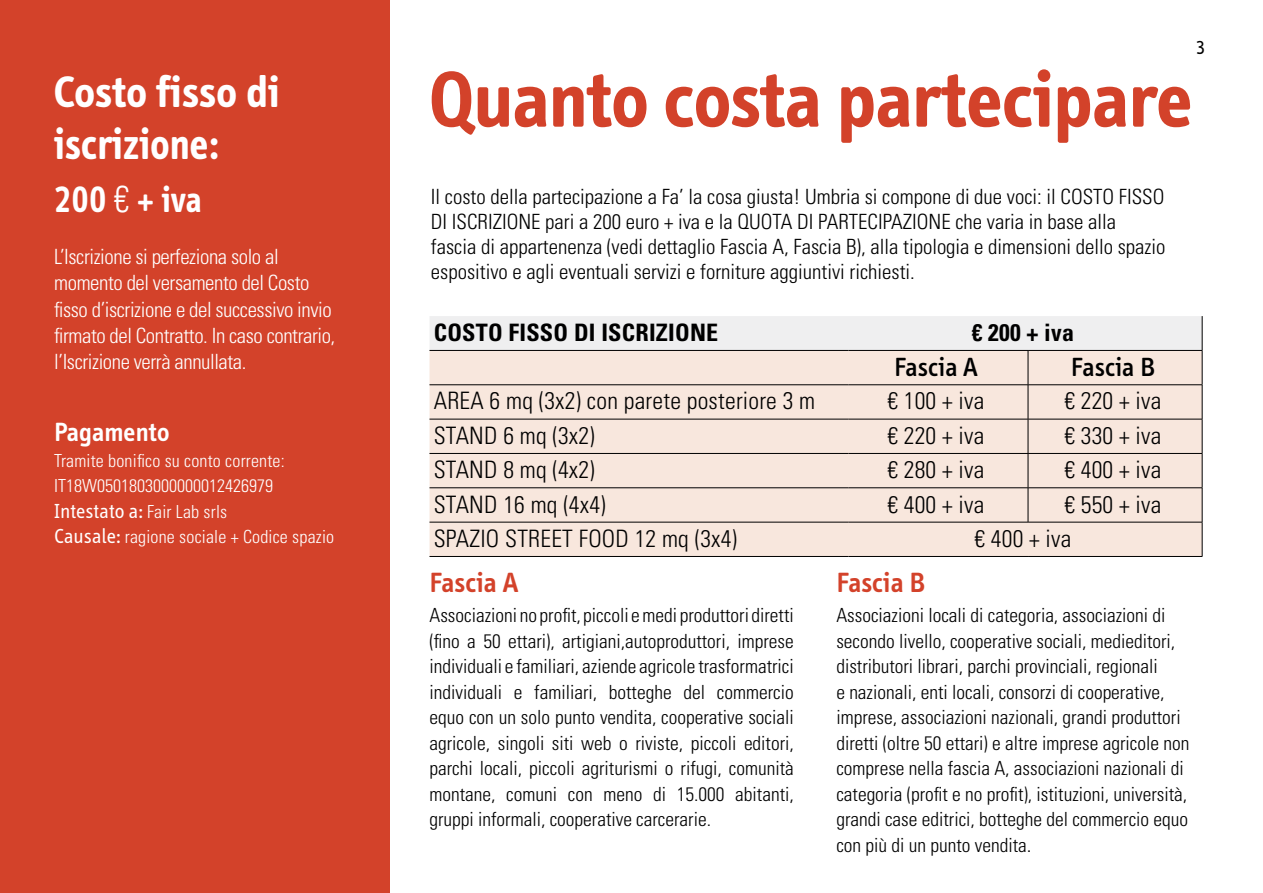
<style>
.page{position:relative;width:1263px;height:893px;background:#fff}
.page>*{position:absolute;margin:0;border:0;box-sizing:border-box;transform-origin:0 0}
.t1{font:700 81px "Info";color:#d3422a}
.t2{font:700 45px/52.5px "Info";letter-spacing:.01em;color:#fff}
.t3{font:700 37.5px "Info";letter-spacing:.01em;color:#fff;scale:.93 1}
.t4{font:600 28.5px "Info";letter-spacing:.01em;color:#d3422a}
.t5{font:500 27px "Info";letter-spacing:.01em;color:#000}
.t6{font:600 27px "Info";letter-spacing:.01em;color:#fff}
.t7{font:300 condensed 24px "Univers LT Std";letter-spacing:.01em;color:#000}
.t8{font:700 condensed 24px "Univers LT Std";letter-spacing:.01em;color:#000}
.t9{font:300 condensed 21px/25.2px "Univers LT Std";color:#000}
.t10{font:300 condensed 21px/26.2px "Univers LT Std";letter-spacing:-.02em;color:#fff}
.t11{font:21px "Info";letter-spacing:.01em;color:#fff}
.t12{font:300 condensed 19.5px/25.5px "Univers LT Std";color:#000;text-align:justify}
.t13{font:19.5px "Info";color:#000}
.t14{font:300 condensed 18px/25.5px "Univers LT Std";letter-spacing:.01em;color:#fff}
.s1{font-family:"Univers LT Std";font-weight:300;font-stretch:condensed}
.s2{font-family:"Univers LT Std";font-weight:300;font-stretch:condensed;font-size:18px}
.s3{font-family:"Info";font-weight:400;font-stretch:normal;font-size:21px}
.s4{font-size:21px}
</style>
<div class="page">
<div style="left:429px;top:316px;width:773px;height:34px;background:#efeff0"></div>
<div style="left:429px;top:351px;width:773px;height:205px;background:#f8e7dd"></div>
<hr style="left:1028px;top:351px;width:1px;height:34px;background:#000">
<hr style="left:1028px;top:385px;width:1px;height:34px;background:#000">
<hr style="left:1028px;top:419px;width:1px;height:34px;background:#000">
<hr style="left:1028px;top:454px;width:1px;height:34px;background:#000">
<hr style="left:1028px;top:488px;width:1px;height:34px;background:#000">
<hr style="left:1202px;top:351px;width:1px;height:34px;background:#000">
<hr style="left:1202px;top:385px;width:1px;height:34px;background:#000">
<hr style="left:1202px;top:419px;width:1px;height:34px;background:#000">
<hr style="left:1202px;top:454px;width:1px;height:34px;background:#000">
<hr style="left:1202px;top:488px;width:1px;height:34px;background:#000">
<hr style="left:429px;top:350px;width:419px;height:1px;background:#000">
<hr style="left:429px;top:384px;width:419px;height:1px;background:#000">
<hr style="left:429px;top:419px;width:419px;height:1px;background:#000">
<hr style="left:429px;top:453px;width:419px;height:1px;background:#000">
<hr style="left:429px;top:487px;width:419px;height:1px;background:#000">
<hr style="left:429px;top:522px;width:419px;height:1px;background:#000">
<hr style="left:848px;top:419px;width:180px;height:1px;background:#000">
<hr style="left:848px;top:453px;width:180px;height:1px;background:#000">
<hr style="left:848px;top:487px;width:180px;height:1px;background:#000">
<hr style="left:1028px;top:419px;width:174px;height:1px;background:#000">
<hr style="left:1028px;top:453px;width:174px;height:1px;background:#000">
<hr style="left:1028px;top:487px;width:174px;height:1px;background:#000">
<hr style="left:429px;top:556px;width:419px;height:1px;background:#000">
<hr style="left:1202px;top:316px;width:1px;height:34px;background:#000">
<hr style="left:848px;top:350px;width:180px;height:1px;background:#000">
<hr style="left:1028px;top:350px;width:174px;height:1px;background:#000">
<hr style="left:848px;top:384px;width:180px;height:1px;background:#000">
<hr style="left:1028px;top:384px;width:174px;height:1px;background:#000">
<hr style="left:848px;top:522px;width:180px;height:1px;background:#000">
<hr style="left:1028px;top:522px;width:174px;height:1px;background:#000">
<hr style="left:1202px;top:522px;width:1px;height:34px;background:#000">
<hr style="left:848px;top:556px;width:180px;height:1px;background:#000">
<hr style="left:1028px;top:556px;width:174px;height:1px;background:#000">
<div style="left:0;top:0;width:389px;height:893px;background:#d3422a"></div>
<h2 class="t2" style="left:54px;top:66px;width:227px">Costo fisso di iscrizione:</h2>
<h3 class="t3" style="left:54px;top:178px;width:160px">200 <span class="s1">€</span> + iva</h3>
<p class="t10" style="left:54px;top:243px;width:282px">L’Iscrizione si perfeziona solo al momento del versamento del Costo fisso d’iscrizione e del successivo invio firmato del Contratto. In caso contrario, l’Iscrizione verrà annullata.</p>
<h3 class="t6" style="left:54px;top:417px;width:116px">Pagamento</h3>
<p class="t14" style="left:54px;top:447px;width:232px">Tramite bonifico su conto corrente:<br>IT18W0501803000000012426979</p>
<p class="t11" style="left:54px;top:499px;width:174px">Intestato a: <span class="s2">Fair Lab srls</span></p>
<p class="t14" style="left:54px;top:524px;width:281px"><span class="s3">Causale:</span> ragione sociale + Codice spazio</p>
<p class="t13" style="left:1196px;top:37px;width:10px">3</p>
<h1 class="t1" style="left:429px;top:54px;width:764px">Quanto costa partecipare</h1>
<p class="t9" style="left:431px;top:184px;width:736px">Il costo della partecipazione a Fa’ la cosa giusta! Umbria si compone di due voci: il COSTO FISSO DI ISCRIZIONE pari a 200 euro + iva e la QUOTA DI PARTECIPAZIONE che varia in base alla fascia di appartenenza (vedi dettaglio Fascia A, Fascia B), alla tipologia e dimensioni dello spazio espositivo e agli eventuali servizi e forniture aggiuntivi richiesti.</p>
<p class="t8" style="left:434px;top:318px;width:286px">COSTO FISSO DI ISCRIZIONE</p>
<p class="t8" style="left:972px;top:318px;width:104px">€ 200 + iva</p>
<h3 class="t5" style="left:894px;top:352px;width:85px">Fascia A</h3>
<h3 class="t5" style="left:1071px;top:352px;width:85px">Fascia B</h3>
<p class="t7" style="left:434px;top:387px;width:383px">AREA 6 mq (3x2) con parete posteriore 3 m</p>
<p class="t7" style="left:887px;top:387px;width:98px">€ 100 + iva</p>
<p class="t7" style="left:1064px;top:387px;width:98px">€ 220 + iva</p>
<p class="t7" style="left:434px;top:421px;width:163px">STAND 6 mq (3x2)</p>
<p class="t7" style="left:887px;top:421px;width:98px">€ 220 + iva</p>
<p class="t7" style="left:1064px;top:421px;width:98px">€ 330 + iva</p>
<p class="t7" style="left:434px;top:455px;width:163px">STAND 8 mq (4x2)</p>
<p class="t7" style="left:887px;top:455px;width:98px">€ 280 + iva</p>
<p class="t7" style="left:1064px;top:455px;width:98px">€ 400 + iva</p>
<p class="t7" style="left:434px;top:490px;width:173px">STAND 16 mq (4x4)</p>
<p class="t7" style="left:887px;top:490px;width:98px">€ 400 + iva</p>
<p class="t7" style="left:1064px;top:490px;width:98px">€ 550 + iva</p>
<p class="t7" style="left:434px;top:524px;width:305px">SPAZIO STREET FOOD 12 mq (3x4)</p>
<p class="t7" style="left:974px;top:524px;width:98px">€ 400 + iva</p>
<h3 class="t4" style="left:429px;top:567px;width:90px">Fascia A</h3>
<p class="t12" style="left:429px;top:603px;width:366px">Associazioni no profit, piccoli e medi produttori diretti (fino a 50 ettari), artigiani,autoproduttori, imprese individuali e familiari, aziende agricole trasformatrici individuali e familiari, botteghe del commercio equo con un solo punto vendita, cooperative sociali agricole, singoli siti web o riviste, piccoli editori, parchi locali, piccoli agriturismi o rifugi, comunità montane, comuni con meno di 15.000 abitanti, gruppi informali, cooperative carcerarie.</p>
<h3 class="t4" style="left:836px;top:567px;width:90px">Fascia B</h3>
<p class="t12" style="left:836px;top:603px;width:354px;text-align:left">Associazioni locali di categoria, associazioni di secondo livello, cooperative sociali, medieditori, distributori librari, parchi provinciali, regionali<br>e nazionali, enti locali, consorzi di cooperative, imprese, associazioni nazionali, grandi produttori diretti (oltre 50 ettari) e altre imprese agricole non comprese nella fascia A, associazioni nazionali di categoria (profit e no profit), istituzioni, università, grandi case editrici, botteghe del commercio equo con più di un punto vendita<span class="s4">.</span></p>
</div>
